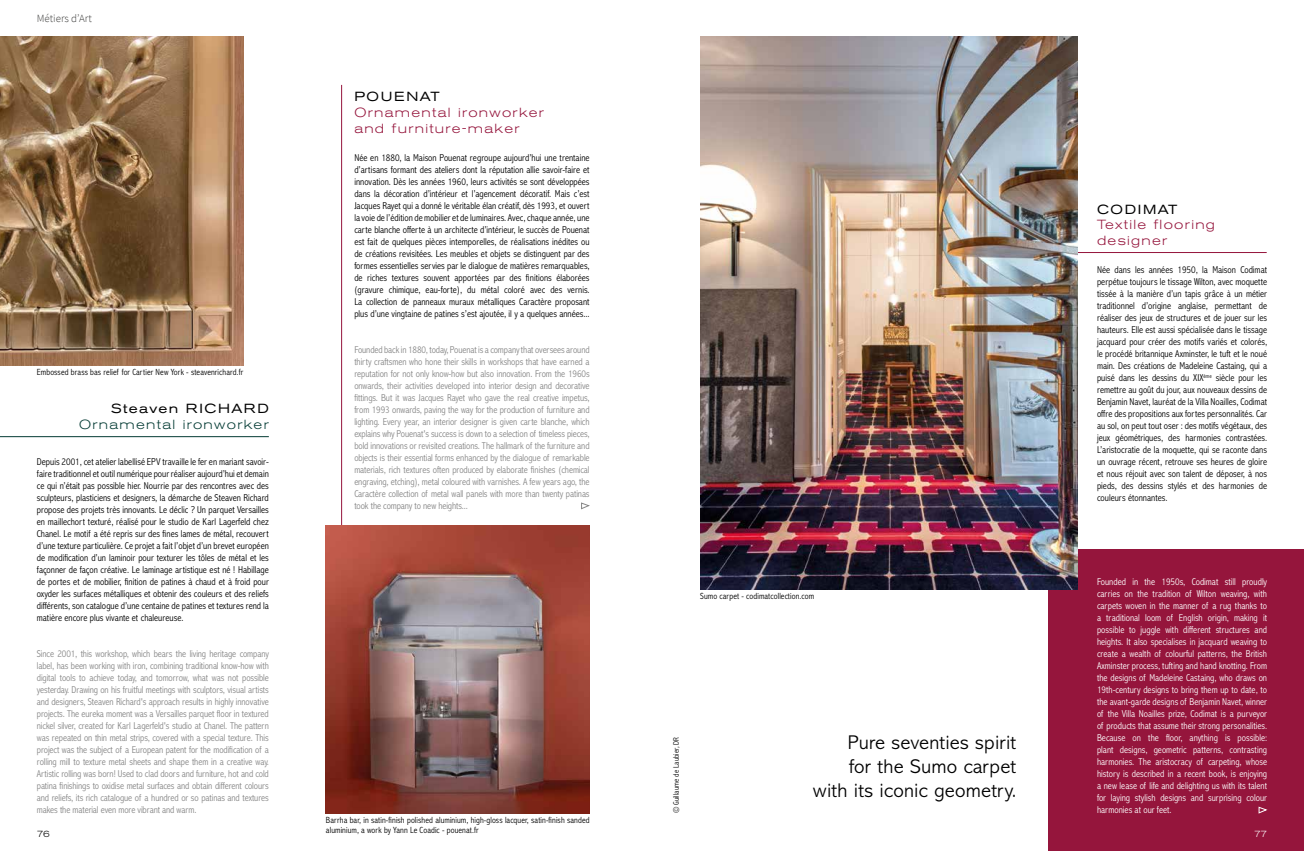
<style>
.page{position:relative;width:1304px;height:851px;background:#fff}
.page>*{position:absolute;margin:0;border:0;box-sizing:border-box;transform-origin:0 0}
.t1{font:300 20px/24px "Abadi MT Pro";letter-spacing:.01em;color:#000;text-align:right}
.t2{font:300 expanded 13.1px/15.7px "Akzidenz Grotesk BE";letter-spacing:.1em;color:#95153c}
.t3{font:expanded 13.1px "Akzidenz Grotesk BE";letter-spacing:.11em;color:#000}
.t4{font:300 expanded 13.1px "Akzidenz Grotesk BE";letter-spacing:.1em;color:#043b34}
.t5{font:300 11px "Source Sans Pro";color:#3c3c3b}
.t6{font:300 condensed 10px/12px "Abadi MT Pro";color:#000;text-align:justify}
.t7{font:300 condensed 10px/12px "Abadi MT Pro";letter-spacing:-.01em;color:#878787;text-align:justify}
.t8{font:300 condensed 10px/12px "Abadi MT Pro";color:#fff;text-align:justify}
.t9{font:300 condensed 9px/10px "Abadi MT Pro";letter-spacing:.01em;color:#000}
.t10{font:300 expanded 9px "Akzidenz Grotesk BE";color:#000}
.t11{font:300 expanded 9px "Akzidenz Grotesk BE";color:#fff}
.t12{font:300 condensed 8px "Abadi MT Pro";letter-spacing:.01em;color:#000}
</style>
<div class="page">
<hr style="left:341px;top:85px;width:1px;height:448px;background:#95153c">
<hr style="left:984px;top:252px;width:283px;height:1px;background:#95153c">
<hr style="left:0;top:436px;width:269px;height:1px;background:#043b34">
<div style="left:1049px;top:549px;width:255px;height:301px;background:#95153c"></div>
<img style="left:0;top:37px;width:244px;height:328px">
<img style="left:700px;top:37px;width:377px;height:552px">
<img style="left:326px;top:525px;width:264px;height:288px">
<svg style="left:581px;top:502px;width:9px;height:7px"></svg>
<svg style="left:1258px;top:806px;width:10px;height:7px"></svg>
<p class="t5" style="left:37px;top:12px;width:56px">Métiers d’Art</p>
<p class="t9" style="left:37px;top:367px;width:208px">Embossed brass bas relief for Cartier New York - steavenrichard.fr</p>
<h2 class="t3" style="left:111px;top:401px;width:159px">Steaven RICHARD</h2>
<h2 class="t4" style="left:79px;top:416px;width:191px">Ornamental ironworker</h2>
<p class="t6" style="left:37px;top:456px;width:234px">Depuis 2001, cet atelier labellisé EPV travaille le fer en mariant savoir&shy;faire traditionnel et outil numérique pour réaliser aujourd’hui et demain ce qui n’était pas possible hier. Nourrie par des rencontres avec des sculpteurs, plasticiens et designers, la démarche de Steaven Richard propose des projets très innovants. Le déclic ? Un parquet Versailles en maillechort texturé, réalisé pour le studio de Karl Lagerfeld chez Chanel. Le motif a été repris sur des fines lames de métal, recouvert d’une texture particulière. Ce projet a fait l’objet d’un brevet européen de modification d’un laminoir pour texturer les tôles de métal et les façonner de façon créative. Le laminage artistique est né ! Habillage de portes et de mobilier, finition de patines à chaud et à froid pour oxyder les surfaces métalliques et obtenir des couleurs et des reliefs différents, son catalogue d’une centaine de patines et textures rend la matière encore plus vivante et chaleureuse.</p>
<p class="t7" style="left:37px;top:648px;width:234px">Since 2001, this workshop, which bears the living heritage company label, has been working with iron, combining traditional know-how with digital tools to achieve today, and tomorrow, what was not possible yesterday. Drawing on his fruitful meetings with sculptors, visual artists and designers, Steaven Richard's approach results in highly innovative projects. The eureka moment was a Versailles parquet floor in textured nickel silver, created for Karl Lagerfeld's studio at Chanel. The pattern was repeated on thin metal strips, covered with a special texture. This project was the subject of a European patent for the modification of a rolling mill to texture metal sheets and shape them in a creative way.<br>Artistic rolling was born! Used to clad doors and furniture, hot and cold patina finishings to oxidise metal surfaces and obtain different colours and reliefs, its rich catalogue of a hundred or so patinas and textures makes the material even more vibrant and warm.</p>
<p class="t10" style="left:37px;top:827px;width:14px">76</p>
<h2 class="t3" style="left:354px;top:89px;width:87px">POUENAT</h2>
<h2 class="t2" style="left:354px;top:105px;width:191px">Ornamental ironworker and furniture-maker</h2>
<p class="t6" style="left:354px;top:152px;width:237px">Née en 1880, la Maison Pouenat regroupe aujourd’hui une trentaine d’artisans formant des ateliers dont la réputation allie savoir-faire et innovation. Dès les années 1960, leurs activités se sont développées dans la décoration d’intérieur et l’agencement décoratif. Mais c’est Jacques Rayet qui a donné le véritable élan créatif, dès 1993, et ouvert la voie de l’édition de mobilier et de luminaires. Avec, chaque année, une carte blanche offerte à un architecte d’intérieur, le succès de Pouenat est fait de quelques pièces intemporelles, de réalisations inédites ou de créations revisitées. Les meubles et objets se distinguent par des formes essentielles servies par le dialogue de matières remarquables, de riches textures souvent apportées par des finitions élaborées (gravure chimique, eau-forte), du métal coloré avec des vernis.<br>La collection de panneaux muraux métalliques Caractère proposant plus d’une vingtaine de patines s’est ajoutée, il y a quelques années...</p>
<p class="t7" style="left:354px;top:344px;width:237px">Founded back in 1880, today, Pouenat is a company that oversees around thirty craftsmen who hone their skills in workshops that have earned a reputation for not only know-how but also innovation. From the 1960s onwards, their activities developed into interior design and decorative fittings. But it was Jacques Rayet who gave the real creative impetus, from 1993 onwards, paving the way for the production of furniture and lighting. Every year, an interior designer is given carte blanche, which explains why Pouenat's success is down to a selection of timeless pieces, bold innovations or revisited creations. The hallmark of the furniture and objects is their essential forms enhanced by the dialogue of remarkable materials, rich textures often produced by elaborate finishes (chemical engraving, etching), metal coloured with varnishes. A few years ago, the Caractère collection of metal wall panels with more than twenty patinas took the company to new heights...</p>
<p class="t9" style="left:326px;top:815px;width:265px">Barrha bar, in satin-finish polished aluminium, high-gloss lacquer, satin-finish sanded aluminium, a work by Yann Le Coadic - pouenat.fr</p>
<p class="t9" style="left:700px;top:591px;width:116px">Sumo carpet - codimatcollection.com</p>
<p class="t12" style="left:672px;top:813px;width:78px;rotate:-90deg">© Guillaume de Laubier, DR</p>
<h1 class="t1" style="left:813px;top:731px;width:205px">Pure seventies spirit<br>for the Sumo carpet with its iconic geometry.</h1>
<h2 class="t3" style="left:1097px;top:201px;width:82px">CODIMAT</h2>
<h2 class="t2" style="left:1097px;top:217px;width:119px">Textile flooring designer</h2>
<p class="t6" style="left:1097px;top:264px;width:172px">Née dans les années 1950, la Maison Codimat perpétue toujours le tissage Wilton, avec moquette tissée à la manière d’un tapis grâce à un métier traditionnel d’origine anglaise, permettant de réaliser des jeux de structures et de jouer sur les hauteurs. Elle est aussi spécialisée dans le tissage jacquard pour créer des motifs variés et colorés, le procédé britannique Axminster, le tuft et le noué main. Des créations de Madeleine Castaing, qui a puisé dans les dessins du XIX<sup>ème</sup> siècle pour les remettre au goût du jour, aux nouveaux dessins de Benjamin Navet, lauréat de la Villa Noailles, Codimat offre des propositions aux fortes personnalités. Car au sol, on peut tout oser : des motifs végétaux, des jeux géométriques, des harmonies contrastées.<br>L’aristocratie de la moquette, qui se raconte dans un ouvrage récent, retrouve ses heures de gloire et nous réjouit avec son talent de déposer, à nos pieds, des dessins stylés et des harmonies de couleurs étonnantes.</p>
<p class="t8" style="left:1097px;top:576px;width:172px">Founded in the 1950s, Codimat still proudly carries on the tradition of Wilton weaving, with carpets woven in the manner of a rug thanks to a traditional loom of English origin, making it possible to juggle with different structures and heights. It also specialises in jacquard weaving to create a wealth of colourful patterns, the British Axminster process, tufting and hand knotting. From the designs of Madeleine Castaing, who draws on 19th-century designs to bring them up to date, to the avant-garde designs of Benjamin Navet, winner of the Villa Noailles prize, Codimat is a purveyor of products that assume their strong personalities.<br>Because on the floor, anything is possible: plant designs, geometric patterns, contrasting harmonies. The aristocracy of carpeting, whose history is described in a recent book, is enjoying a new lease of life and delighting us with its talent for laying stylish designs and surprising colour harmonies at our feet.</p>
<p class="t11" style="left:1254px;top:827px;width:14px">77</p>
</div>
